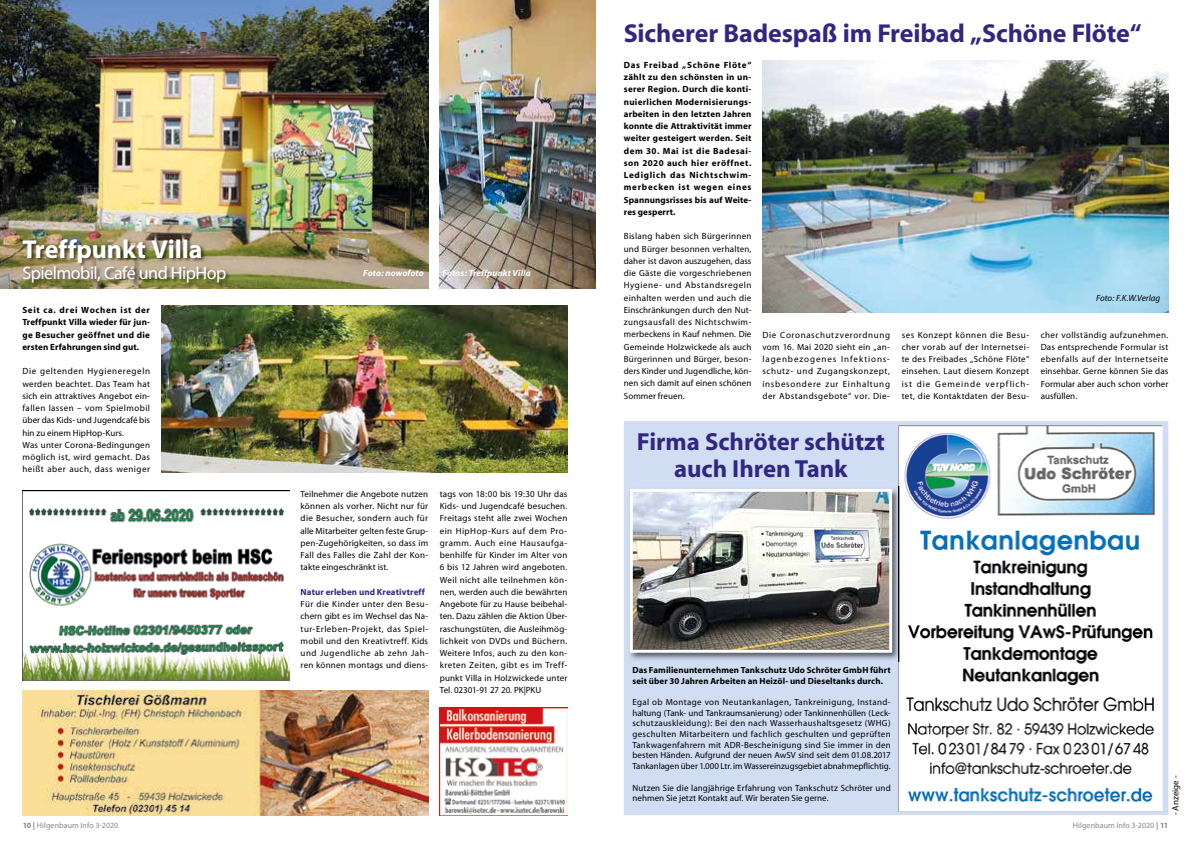
<style>
.page{position:relative;width:1191px;height:842px;background:#fff}
.page>*{position:absolute;margin:0;border:0;box-sizing:border-box;transform-origin:0 0}
.t1{font:700 26px "Myriad";letter-spacing:-.005em;color:#312783}
.t2{font:700 26px "Myriad";letter-spacing:-.005em;color:#fff}
.t3{font:700 24.8px/27.7px "Myriad";color:#312783;text-align:center}
.t4{font:18px "Myriad";letter-spacing:-.03em;color:#fff}
.t5{font:9px/12.2px "Myriad";letter-spacing:.02em;color:#000;text-align:justify}
.t6{font:700 9px/12.2px "Myriad";letter-spacing:.015em;color:#000;text-align:justify}
.t7{font:italic 700 9px "Myriad";letter-spacing:.01em;color:#fff}
.t8{font:700 9px "Myriad";letter-spacing:.01em;color:#312783}
.t9{font:italic 9px "Myriad";color:#000}
.t10{font:9px "Myriad Pro";color:#000}
.t11{font:8.9px/10.7px "Myriad";letter-spacing:-.005em;color:#000;text-align:justify}
.t12{font:700 8.9px/10.7px "Myriad";letter-spacing:.01em;color:#000}
.t13{font:8px "Myriad";letter-spacing:.005em;color:#878787}
.s1{font-weight:700}
</style>
<div class="page">
<img style="left:0;top:0;width:428px;height:289px">
<div style="left:624px;top:421px;width:544px;height:394px;background:#d1ddf2"></div>
<img style="left:898px;top:425px;width:264px;height:387px">
<img style="left:627px;top:486px;width:273px;height:175px">
<img style="left:634px;top:493px;width:254px;height:156px">
<div style="left:630px;top:489px;width:262px;height:164px;border:3px solid #fff"></div>
<img style="left:161px;top:306px;width:406px;height:166px">
<div style="left:22px;top:238px;width:209px;height:50px;background:#000;opacity:.6"></div>
<img style="left:439px;top:0;width:156px;height:288px">
<img style="left:23px;top:690px;width:405px;height:125px">
<img style="left:763px;top:61px;width:405px;height:252px">
<img style="left:440px;top:707px;width:127px;height:108px">
<img style="left:23px;top:491px;width:266px;height:190px">
<h1 class="t2" style="left:23px;top:235px;width:181px">Treffpunkt Villa</h1>
<h3 class="t4" style="left:23px;top:264px;width:205px">Spielmobil, Café und HipHop</h3>
<p class="t6" style="left:22px;top:304px;width:129px">Seit ca. drei Wochen ist der Treffpunkt Villa wieder für jun&shy;ge Besucher geöffnet und die ersten Erfahrungen sind gut.</p>
<p class="t5" style="left:22px;top:366px;width:129px;text-align:left">Die geltenden Hygieneregeln werden beachtet. Das Team hat sich ein attraktives Angebot ein&shy;fallen lassen – vom Spielmobil über das Kids- und Jugendcafé bis hin zu einem HipHop-Kurs.<br>Was unter Corona-Bedingungen möglich ist, wird gemacht. Das heißt aber auch, dass weniger</p>
<p class="t7" style="left:363px;top:269px;width:62px">Foto: nowofoto</p>
<p class="t7" style="left:442px;top:269px;width:90px">Fotos: Treffpunkt Villa</p>
<p class="t5" style="left:300px;top:488px;width:129px">Teilnehmer die Angebote nutzen können als vorher. Nicht nur für die Besucher, sondern auch für alle Mitarbeiter gelten feste Grup&shy;pen-Zugehörigkeiten, so dass im Fall des Falles die Zahl der Kon&shy;takte eingeschränkt ist.</p>
<p class="t8" style="left:300px;top:587px;width:126px">Natur erleben und Kreativtreff</p>
<p class="t5" style="left:300px;top:598px;width:129px">Für die Kinder unter den Besu&shy;chern gibt es im Wechsel das Na&shy;tur-Erleben-Projekt, das Spiel&shy;mobil und den Kreativtreff. Kids und Jugendliche ab zehn Jah&shy;ren können montags und diens-</p>
<p class="t5" style="left:440px;top:488px;width:129px">tags von 18:00 bis 19:30 Uhr das Kids- und Jugendcafé besuchen.<br>Freitags steht alle zwei Wochen ein HipHop-Kurs auf dem Pro&shy;gramm. Auch eine Hausaufga&shy;benhilfe für Kinder im Alter von 6 bis 12 Jahren wird angeboten.<br>Weil nicht alle teilnehmen kön&shy;nen, werden auch die bewährten Angebote für zu Hause beibehal&shy;ten. Dazu zählen die Aktion Über&shy;raschungstüten, die Ausleihmög&shy;lichkeit von DVDs und Büchern.<br>Weitere Infos, auch zu den kon&shy;kreten Zeiten, gibt es im Treff&shy;punkt Villa in Holzwickede unter Tel. 02301-91 27 20. PK|PKU</p>
<h1 class="t1" style="left:624px;top:20px;width:519px">Sicherer Badespaß im Freibad „Schöne Flöte“</h1>
<p class="t6" style="left:624px;top:59px;width:129px">Das Freibad „Schöne Flöte“ zählt zu den schönsten in un&shy;serer Region. Durch die konti&shy;nuierlichen Modernisierungs&shy;arbeiten in den letzten Jahren konnte die Attraktivität immer weiter gesteigert werden. Seit dem 30. Mai ist die Badesai&shy;son 2020 auch hier eröffnet.<br>Lediglich das Nichtschwim&shy;merbecken ist wegen eines Spannungsrisses bis auf Weite&shy;res gesperrt.</p>
<p class="t5" style="left:624px;top:231px;width:129px">Bislang haben sich Bürgerinnen und Bürger besonnen verhalten, daher ist davon auszugehen, dass die Gäste die vorgeschriebenen Hygiene- und Abstandsregeln einhalten werden und auch die Einschränkungen durch den Nut&shy;zungsausfall des Nichtschwim&shy;merbeckens in Kauf nehmen. Die Gemeinde Holzwickede als auch Bürgerinnen und Bürger, beson&shy;ders Kinder und Jugendliche, kön&shy;nen sich damit auf einen schönen Sommer freuen.</p>
<p class="t9" style="left:1096px;top:293px;width:66px">Foto: F.K.W.Verlag</p>
<p class="t5" style="left:762px;top:329px;width:129px">Die Coronaschutzverordnung vom 16. Mai 2020 sieht ein „an&shy;lagenbezogenes Infektions&shy;schutz- und Zugangskonzept, insbesondere zur Einhaltung der Abstandsgebote“ vor. Die-</p>
<p class="t5" style="left:901px;top:329px;width:129px">ses Konzept können die Besu&shy;cher vorab auf der Internetsei&shy;te des Freibades „Schöne Flöte“ einsehen. Laut diesem Konzept ist die Gemeinde verpflich&shy;tet, die Kontaktdaten der Besu-</p>
<p class="t5" style="left:1040px;top:329px;width:129px">cher vollständig aufzunehmen.<br>Das entsprechende Formular ist ebenfalls auf der Internetseite einsehbar. Gerne können Sie das Formular aber auch schon vorher ausfüllen.</p>
<h2 class="t3" style="left:637px;top:428px;width:249px">Firma Schröter schützt auch Ihren Tank</h2>
<p class="t12" style="left:632px;top:665px;width:260px">Das Familienunternehmen Tankschutz Udo Schröter GmbH führt seit über 30 Jahren Arbeiten an Heizöl- und Dieseltanks durch.</p>
<p class="t11" style="left:632px;top:697px;width:260px">Egal ob Montage von Neutankanlagen, Tankreinigung, Instand&shy;haltung (Tank- und Tankraumsanierung) oder Tankinnenhüllen (Leck&shy;schutzauskleidung): Bei den nach Wasserhaushaltsgesetz (WHG) geschulten Mitarbeitern und fachlich geschulten und geprüften Tankwagenfahrern mit ADR-Bescheinigung sind Sie immer in den besten Händen. Aufgrund der neuen AwSV sind seit dem 01.08.2017<br>Tankanlagen über 1.000 Ltr. im Wassereinzugsgebiet abnahmepflichtig.</p>
<p class="t5" style="left:632px;top:783px;width:260px;line-height:10.8px">Nutzen Sie die langjährige Erfahrung von Tankschutz Schröter und nehmen Sie jetzt Kontakt auf. Wir beraten Sie gerne.</p>
<p class="t10" style="left:1169px;top:815px;width:41px;rotate:-90deg">- Anzeige -</p>
<p class="t13" style="left:23px;top:821px;width:97px"><span class="s1">10 |</span> Hilgenbaum Info 3-2020</p>
<p class="t13" style="left:1072px;top:821px;width:97px">Hilgenbaum Info 3-2020 <span class="s1">| 11</span></p>
</div>
